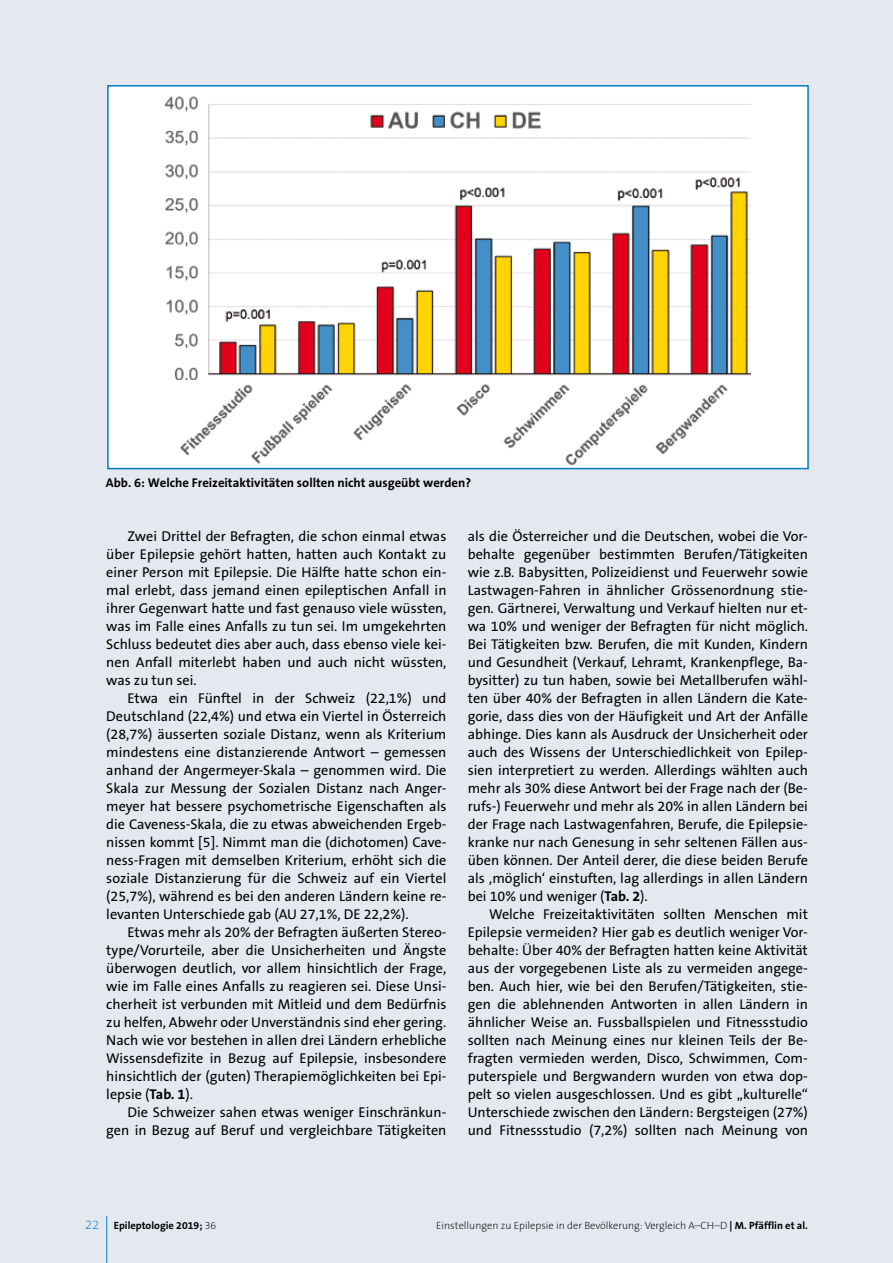
<style>
.page{position:relative;width:893px;height:1263px;background:#e5e9ef}
.page>*{position:absolute;margin:0;border:0;box-sizing:border-box;transform-origin:0 0}
.t1{font:14.25px/18px "The Sans B W5 Plain";color:#000;text-align:justify}
.t2{font:700 12.75px "The Sans B W7";color:#000}
.t3{font:200 10.5px "The Sans B W2";color:#000}
.t4{font:700 10.5px "The Sans B W7";color:#000}
.s1{font-family:"The Sans B W7";font-weight:700}
.s2{font-family:"The Sans B W2";font-weight:200;font-size:12.75px;color:#007bc2}
.s3{font-family:"The Sans B W2";font-weight:200}
</style>
<div class="page">
<hr style="left:106px;top:1216px;width:1px;height:47px;background:#007bc2">
<div style="left:107px;top:85px;width:702px;height:384px;background:#fff;border:2px solid #007bc2"></div>
<img style="left:208px;top:104px;width:542px;height:272px">
<img style="left:164px;top:96px;width:34px;height:284px">
<img style="left:180px;top:384px;width:548px;height:82px">
<p class="t2" style="left:106px;top:475px;width:367px">Abb. 6: Welche Freizeitaktivitäten sollten nicht ausgeübt werden?</p>
<p class="t1" style="left:106px;top:528px;width:342px;text-indent:21px">Zwei Drittel der Befragten, die schon einmal etwas über Epilepsie gehört hatten, hatten auch Kontakt zu einer Person mit Epilepsie. Die Hälfte hatte schon ein&shy;mal erlebt, dass jemand einen epileptischen Anfall in ihrer Gegenwart hatte und fast genauso viele wüssten, was im Falle eines Anfalls zu tun sei. Im umgekehrten Schluss bedeutet dies aber auch, dass ebenso viele kei&shy;nen Anfall miterlebt haben und auch nicht wüssten, was zu tun sei.</p>
<p class="t1" style="left:106px;top:690px;width:342px;text-indent:21px">Etwa ein Fünftel in der Schweiz (22,1%) und Deutschland (22,4%) und etwa ein Viertel in Österreich (28,7%) äusserten soziale Distanz, wenn als Kriterium mindestens eine distanzierende Antwort – gemessen anhand der Angermeyer-Skala – genommen wird. Die Skala zur Messung der Sozialen Distanz nach Anger&shy;meyer hat bessere psychometrische Eigenschaften als die Caveness-Skala, die zu etwas abweichenden Ergeb&shy;nissen kommt [5]. Nimmt man die (dichotomen) Cave&shy;ness-Fragen mit demselben Kriterium, erhöht sich die soziale Distanzierung für die Schweiz auf ein Viertel (25,7%), während es bei den anderen Ländern keine re&shy;levanten Unterschiede gab (AU 27,1%, DE 22,2%).</p>
<p class="t1" style="left:106px;top:923px;width:342px;text-indent:21px">Etwas mehr als 20% der Befragten äußerten Stereo&shy;type/Vorurteile, aber die Unsicherheiten und Ängste überwogen deutlich, vor allem hinsichtlich der Frage, wie im Falle eines Anfalls zu reagieren sei. Diese Unsi&shy;cherheit ist verbunden mit Mitleid und dem Bedürfnis zu helfen, Abwehr oder Unverständnis sind eher gering.<br>Nach wie vor bestehen in allen drei Ländern erhebliche Wissensdefizite in Bezug auf Epilepsie, insbesondere hinsichtlich der (guten) Therapiemöglichkeiten bei Epi&shy;lepsie (<span class="s1">Tab. 1</span>).</p>
<p class="t1" style="left:106px;top:1103px;width:342px;text-align:right">Die Schweizer sahen etwas weniger Einschränkun&shy;gen in Bezug auf Beruf und vergleichbare Tätigkeiten</p>
<p class="t1" style="left:468px;top:527px;width:342px">als die Österreicher und die Deutschen, wobei die Vor&shy;behalte gegenüber bestimmten Berufen/Tätigkeiten wie z.B. Babysitten, Polizeidienst und Feuerwehr sowie Lastwagen-Fahren in ähnlicher Grössenordnung stie&shy;gen. Gärtnerei, Verwaltung und Verkauf hielten nur et&shy;wa 10% und weniger der Befragten für nicht möglich.<br>Bei Tätigkeiten bzw. Berufen, die mit Kunden, Kindern und Gesundheit (Verkauf, Lehramt, Krankenpflege, Ba&shy;bysitter) zu tun haben, sowie bei Metallberufen wähl&shy;ten über 40% der Befragten in allen Ländern die Kate&shy;gorie, dass dies von der Häufigkeit und Art der Anfälle abhinge. Dies kann als Ausdruck der Unsicherheit oder auch des Wissens der Unterschiedlichkeit von Epilep&shy;sien interpretiert zu werden. Allerdings wählten auch mehr als 30% diese Antwort bei der Frage nach der (Be&shy;rufs-) Feuerwehr und mehr als 20% in allen Ländern bei der Frage nach Lastwagenfahren, Berufe, die Epilepsie&shy;kranke nur nach Genesung in sehr seltenen Fällen aus&shy;üben können. Der Anteil derer, die diese beiden Berufe als ‚möglich‘ einstuften, lag allerdings in allen Ländern bei 10% und weniger (<span class="s1">Tab. 2</span>).</p>
<p class="t1" style="left:468px;top:905px;width:342px;text-indent:21px">Welche Freizeitaktivitäten sollten Menschen mit Epilepsie vermeiden? Hier gab es deutlich weniger Vor&shy;behalte: Über 40% der Befragten hatten keine Aktivität aus der vorgegebenen Liste als zu vermeiden angege&shy;ben. Auch hier, wie bei den Berufen/Tätigkeiten, stie&shy;gen die ablehnenden Antworten in allen Ländern in ähnlicher Weise an. Fussballspielen und Fitnessstudio sollten nach Meinung eines nur kleinen Teils der Be&shy;fragten vermieden werden, Disco, Schwimmen, Com&shy;puterspiele und Bergwandern wurden von etwa dop&shy;pelt so vielen ausgeschlossen. Und es gibt „kulturelle“ Unterschiede zwischen den Ländern: Bergsteigen (27%) und Fitnessstudio (7,2%) sollten nach Meinung von</p>
<p class="t4" style="left:85px;top:1218px;width:133px"><span class="s2">22</span> Epileptologie 2019; <span class="s3">36</span></p>
<p class="t3" style="left:436px;top:1218px;width:373px">Einstellungen zu Epilepsie in der Bevölkerung: Vergleich A–CH–D <span class="s1">| M. Pfäfflin et al.</span></p>
</div>
